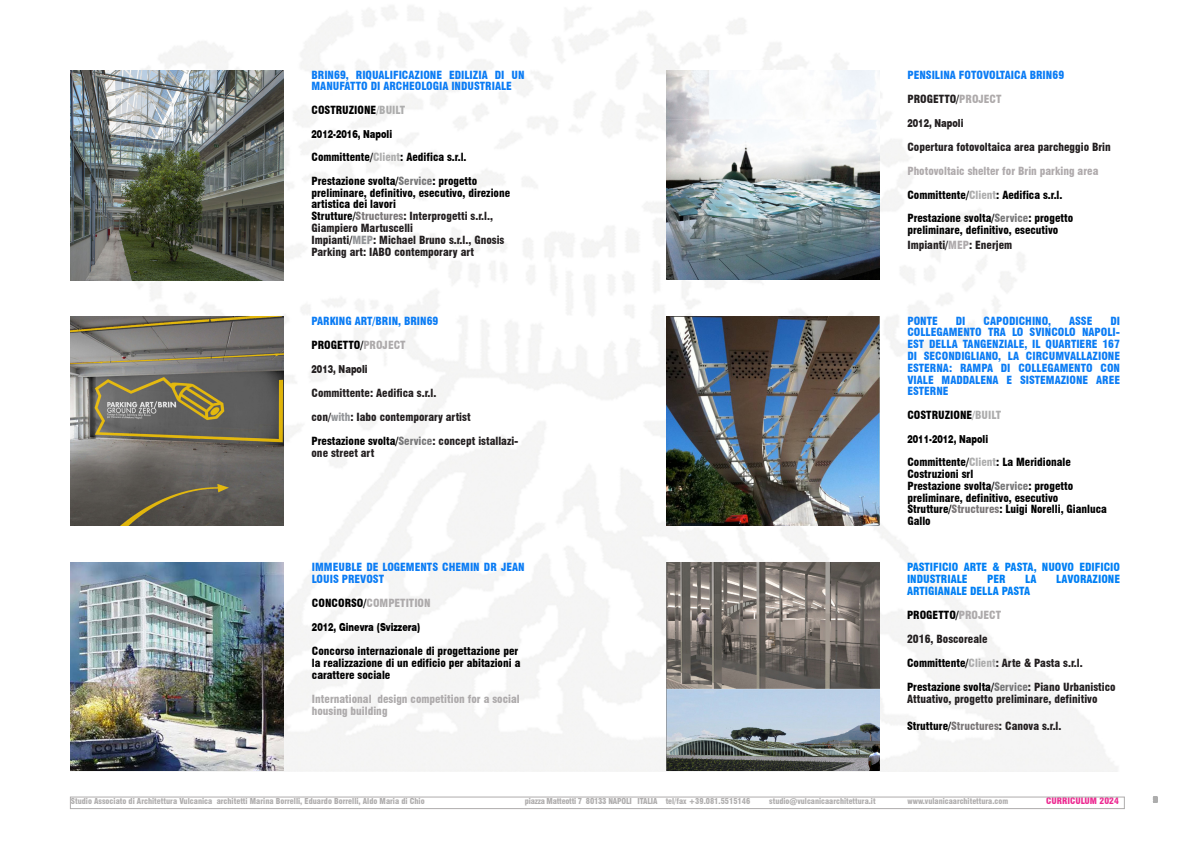
<style>
.page{position:relative;width:1191px;height:842px;background:#fff}
.page>*{position:absolute;margin:0;border:0;box-sizing:border-box;transform-origin:0 0}
.t1{font:900 condensed 11px/11.8px "Swiss 721 BT";color:#000}
.t2{font:900 condensed 11px/12px "Swiss 721 BT";color:#231f20}
.t3{font:900 condensed 11px/11.8px "Swiss 721 BT";color:#0b7cf4}
.t4{font:900 condensed 11px/12px "Swiss 721 BT";color:#007ff4}
.t5{font:900 condensed 11px/12px "Swiss 721 BT";color:#adaaab}
.t6{font:900 11px "Swiss 721 BT";color:#000;scale:.75 1}
.t7{font:900 condensed 11px "Swiss 721 BT";color:#afaaac}
.t8{font:900 11px "Swiss 721 BT";color:#231f20;scale:.75 1}
.t9{font:900 condensed 9px "Swiss 721 BT";color:#ed2991}
.t10{font:900 condensed 9px "Swiss 721 BT";color:#adadad}
.t11{font:900 condensed 8px "Swiss 721 BT";color:#afadad}
.t12{font:900 condensed 8px "Swiss 721 BT";letter-spacing:-.025em;color:#afadad}
.t13{font:900 condensed 7.9px "Swiss 721 BT";color:#afadad}
.s1{color:#adadad}
.s2{font-stretch:normal}
.s3{color:#777778}
.s4{color:#000}
.s5{color:#7a7677}
.s6{color:#939598}
.s7{color:#adaaab}
.s8{color:#aeaaab}
.s9{color:#afaaac}
.s10{font-size:7.9px}
</style>
<div class="page">
<img style="left:71px;top:6px;width:1046px;height:765px">
<img style="left:71px;top:70px;width:213px;height:210px">
<img style="left:71px;top:317px;width:213px;height:208px">
<img style="left:71px;top:562px;width:212px;height:209px">
<img style="left:666px;top:70px;width:213px;height:210px">
<img style="left:666px;top:316px;width:213px;height:209px">
<img style="left:666px;top:563px;width:213px;height:208px">
<div style="left:70px;top:796px;width:1054px;height:13px;border:1px solid #afadad"></div>
<p class="t3" style="left:311px;top:69px;width:214px">BRIN69, RIQUALIFICAZIONE EDILIZIA DI UN<br>MANUFATTO DI ARCHEOLOGIA INDUSTRIALE</p>
<p class="t1" style="left:311px;top:104px;width:95px">COSTRUZIONE<span class="s1">/BUILT</span></p>
<p class="t1" style="left:311px;top:122px;width:157px;line-height:23.6px"><span class="s2">2012-2016, Napoli<br></span>Committente/<span class="s1">Client</span>: Aedifica s.r.l.</p>
<p class="t1" style="left:311px;top:175px;width:200px">Prestazione svolta/<span class="s3">Service</span>: progetto preliminare, definitivo, esecutivo, direzione artistica dei lavori</p>
<p class="t2" style="left:311px;top:210px;width:183px"><span class="s4">Strutture/</span><span class="s5">Structures</span>: Interprogetti s.r.l.,<br>Giampiero Martuscelli</p>
<p class="t2" style="left:311px;top:234px;width:194px">Impianti/<span class="s6">MEP</span>: Michael Bruno s.r.l., Gnosis</p>
<p class="t2" style="left:311px;top:246px;width:164px">Parking art: IABO contemporary art</p>
<p class="t3" style="left:311px;top:315px;width:128px">PARKING ART/BRIN, BRIN69</p>
<p class="t1" style="left:311px;top:339px;width:96px">PROGETTO/<span class="s7">PROJECT</span></p>
<p class="t8" style="left:311px;top:362px;width:76px">2013, Napoli</p>
<p class="t2" style="left:311px;top:387px;width:126px">Committente: Aedifica s.r.l.</p>
<p class="t2" style="left:311px;top:411px;width:161px">con/<span class="s6">with</span>: Iabo contemporary artist</p>
<p class="t2" style="left:311px;top:435px;width:208px"><span class="s4">Prestazione svolta/</span><span class="s3">Service</span>: concept istallazi&shy;one street art</p>
<p class="t3" style="left:312px;top:561px;width:214px">IMMEUBLE DE LOGEMENTS CHEMIN DR JEAN<br>LOUIS PREVOST</p>
<p class="t5" style="left:312px;top:597px;width:120px"><span class="s4">CONCORSO/</span>COMPETITION</p>
<p class="t6" style="left:312px;top:620px;width:147px">2012, Ginevra (Svizzera)</p>
<p class="t1" style="left:312px;top:645px;width:210px">Concorso internazionale di progettazione per la realizzazione di un edificio per abitazioni a carattere sociale</p>
<p class="t5" style="left:312px;top:693px;width:209px">International design competition for a social housing building</p>
<p class="t3" style="left:907px;top:69px;width:158px">PENSILINA FOTOVOLTAICA BRIN69</p>
<p class="t2" style="left:907px;top:93px;width:96px">PROGETTO/<span class="s8">PROJECT</span></p>
<p class="t8" style="left:907px;top:116px;width:76px">2012, Napoli</p>
<p class="t2" style="left:907px;top:141px;width:205px">Copertura fotovoltaica area parcheggio Brin</p>
<p class="t7" style="left:907px;top:164px;width:192px">Photovoltaic shelter for Brin parking area</p>
<p class="t1" style="left:907px;top:189px;width:157px">Committente/<span class="s1">Client</span>: Aedifica s.r.l.</p>
<p class="t1" style="left:907px;top:212px;width:167px">Prestazione svolta/<span class="s3">Service</span>: progetto preliminare, definitivo, esecutivo</p>
<p class="t2" style="left:907px;top:239px;width:106px">Impianti/<span class="s9">MEP</span>: Enerjem</p>
<p class="t3" style="left:907px;top:315px;width:32px">PONTE</p>
<p class="t3" style="left:956px;top:315px;width:11px">DI</p>
<p class="t3" style="left:983px;top:315px;width:69px">CAPODICHINO,</p>
<p class="t3" style="left:1069px;top:315px;width:25px">ASSE</p>
<p class="t3" style="left:907px;top:315px;width:214px;text-align:justify;text-indent:203px">DI COLLEGAMENTO TRA LO SVINCOLO NAPOLI-EST DELLA TANGENZIALE, IL QUARTIERE 167<br>DI SECONDIGLIANO, LA CIRCUMVALLAZIONE ESTERNA: RAMPA DI COLLEGAMENTO CON VIALE MADDALENA E SISTEMAZIONE AREE ESTERNE</p>
<p class="t1" style="left:907px;top:409px;width:95px">COSTRUZIONE<span class="s1">/BUILT</span></p>
<p class="t6" style="left:907px;top:432px;width:109px">2011-2012, Napoli</p>
<p class="t1" style="left:907px;top:456px;width:167px">Committente/<span class="s1">Client</span>: La Meridionale Costruzioni srl<br>Prestazione svolta/<span class="s3">Service</span>: progetto preliminare, definitivo, esecutivo</p>
<p class="t1" style="left:907px;top:503px;width:201px">Strutture/<span class="s5">Structures</span>: Luigi Norelli, Gianluca<br>Gallo</p>
<p class="t4" style="left:907px;top:561px;width:215px">PASTIFICIO ARTE &amp; PASTA, NUOVO EDIFICIO<br>INDUSTRIALE</p>
<p class="t4" style="left:987px;top:573px;width:20px">PER</p>
<p class="t4" style="left:1025px;top:573px;width:13px">LA</p>
<p class="t4" style="left:1056px;top:573px;width:65px">LAVORAZIONE</p>
<p class="t4" style="left:907px;top:585px;width:125px">ARTIGIANALE DELLA PASTA</p>
<p class="t1" style="left:907px;top:609px;width:96px">PROGETTO/<span class="s7">PROJECT</span></p>
<p class="t2" style="left:907px;top:633px;width:82px">2016, Boscoreale</p>
<p class="t2" style="left:907px;top:657px;width:177px"><span class="s4">Committente/</span><span class="s1">Client</span>: Arte &amp; Pasta s.r.l.</p>
<p class="t2" style="left:907px;top:681px;width:210px"><span class="s4">Prestazione svolta/</span><span class="s3">Service</span>: Piano Urbanistico<br>Attuativo, progetto preliminare, definitivo</p>
<p class="t2" style="left:907px;top:719px;width:156px"><span class="s4">Strutture/</span><span class="s5">Structures</span>: Canova s.r.l.</p>
<p class="t11" style="left:71px;top:797px;width:355px">Studio Associato di Architettura Vulcanica architetti Marina Borrelli, Eduardo Borrelli, Aldo Maria di Chio</p>
<p class="t12" style="left:525px;top:797px;width:227px">piazza Matteotti 7 80133 NAPOLI ITALIA <span class="s10">tel/fax +39.081.5515146</span></p>
<p class="t13" style="left:769px;top:797px;width:108px">studio@vulcanicaarchitettura.it</p>
<p class="t13" style="left:907px;top:797px;width:102px">www.vulanicaarchitettura.com</p>
<p class="t9" style="left:1046px;top:796px;width:74px">CURRICULUM 2024</p>
<p class="t10" style="left:1153px;top:794px;width:6px">9</p>
</div>
